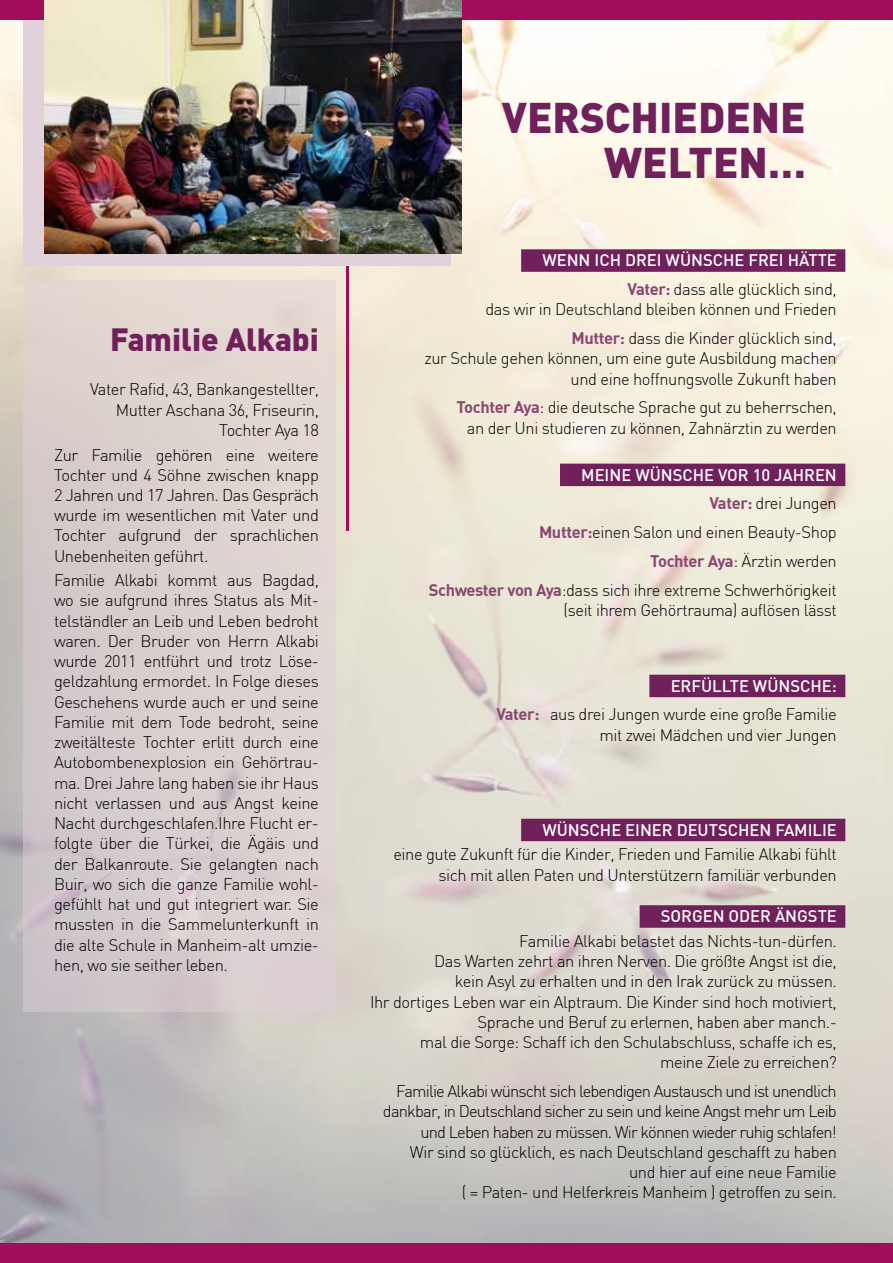
<style>
.page{position:relative;width:893px;height:1263px;background:#fff}
.page>*{position:absolute;margin:0;border:0;box-sizing:border-box;transform-origin:0 0}
.t1{font:900 42px/45px "DIN";color:#70205b;text-align:right}
.t2{font:900 31.5px "DIN";color:#70205b}
.t3{font:300 16.5px/20.2px "DIN";letter-spacing:-.025em;color:#000;text-align:right}
.t4{font:300 16.5px/20.2px "DIN";letter-spacing:-.05em;color:#000;text-align:right}
.t5{font:500 16.5px/28.8px "DIN";color:#fff;text-align:right}
.s1{font-weight:700;color:#894771}
.s2{font-weight:300;color:#000}
.s3{font-weight:500;color:#fff}
</style>
<div class="page">
<img style="left:0;top:19px;width:893px;height:1225px">
<div style="left:23px;top:281px;width:313px;height:731px;background:linear-gradient(to right,#d2c8c9,#e2d8d4)"></div>
<hr style="left:346px;top:215px;width:3px;height:315px;background:#a10d59">
<div style="left:23px;top:0;width:428px;height:266px;background:#e0d1da"></div>
<div style="left:0;top:0;width:893px;height:19px;background:#a10d59"></div>
<div style="left:0;top:1244px;width:893px;height:19px;background:#a10d59"></div>
<div style="left:521px;top:249px;width:324px;height:23px;background:#70205b"></div>
<div style="left:560px;top:464px;width:285px;height:22px;background:#70205b"></div>
<div style="left:649px;top:675px;width:196px;height:22px;background:#70205b"></div>
<div style="left:521px;top:819px;width:324px;height:22px;background:#70205b"></div>
<div style="left:640px;top:905px;width:205px;height:23px;background:#70205b"></div>
<img style="left:45px;top:0;width:416px;height:253px">
<h2 class="t2" style="left:110px;top:318px;width:210px">Familie Alkabi</h2>
<p class="t3" style="left:90px;top:379px;width:230px">Vater Rafid, 43, Bankangestellter,<br>Mutter Aschana 36, Friseurin,<br>Tochter Aya 18</p>
<p class="t3" style="left:54px;top:444px;width:266px;text-align:justify">Zur Familie gehören eine weitere Tochter und 4 Söhne zwischen knapp 2 Jahren und 17 Jahren. Das Gespräch wurde im wesentlichen mit Vater und Tochter aufgrund der sprachlichen Unebenheiten geführt.</p>
<p class="t3" style="left:54px;top:570px;width:266px;text-align:justify">Familie Alkabi kommt aus Bagdad, wo sie aufgrund ihres Status als Mit&shy;telständler an Leib und Leben bedroht waren. Der Bruder von Herrn Alkabi wurde 2011 entführt und trotz Löse&shy;geldzahlung ermordet. In Folge dieses Geschehens wurde auch er und seine Familie mit dem Tode bedroht, seine zweitälteste Tochter erlitt durch eine Autobombenexplosion ein Gehörtrau&shy;ma. Drei Jahre lang haben sie ihr Haus nicht verlassen und aus Angst keine Nacht durchgeschlafen.Ihre Flucht er&shy;folgte über die Türkei, die Ägäis und der Balkanroute. Sie gelangten nach Buir, wo sich die ganze Familie wohl&shy;gefühlt hat und gut integriert war. Sie mussten in die Sammelunterkunft in die alte Schule in Manheim-alt umzie&shy;hen, wo sie seither leben.</p>
<h1 class="t1" style="left:502px;top:93px;width:305px">VERSCHIEDENE<br>WELTEN…</h1>
<p class="t5" style="left:542px;top:245px;width:296px">WENN ICH DREI WÜNSCHE FREI HÄTTE<br><span class="s1">Vater:</span> <span class="s2">dass alle glücklich sind,</span></p>
<p class="t3" style="left:485px;top:295px;width:353px;line-height:28.8px">das wir in Deutschland bleiben können und Frieden<br><span class="s1">Mutter:</span> dass die Kinder glücklich sind,</p>
<p class="t3" style="left:424px;top:348px;width:414px">zur Schule gehen können, um eine gute Ausbildung machen und eine hoffnungsvolle Zukunft haben</p>
<p class="t3" style="left:456px;top:397px;width:382px"><span class="s1">Tochter Aya</span>: die deutsche Sprache gut zu beherrschen, an der Uni studieren zu können, Zahnärztin zu werden</p>
<p class="t3" style="left:429px;top:460px;width:409px;line-height:28.8px"><span class="s3">MEINE WÜNSCHE VOR 10 JAHREN<br></span><span class="s1">Vater:</span> drei Jungen<br><span class="s1">Mutter:</span>einen Salon und einen Beauty-Shop<br><span class="s1">Tochter Aya</span>: Ärztin werden<br><span class="s1">Schwester von Aya</span>:dass sich ihre extreme Schwerhörigkeit</p>
<p class="t3" style="left:563px;top:600px;width:275px">(seit ihrem Gehörtrauma) auflösen lässt</p>
<p class="t3" style="left:496px;top:671px;width:342px;line-height:28.8px"><span class="s3">ERFÜLLTE WÜNSCHE:<br></span><span class="s1">Vater:</span> aus drei Jungen wurde eine große Familie</p>
<p class="t3" style="left:599px;top:724px;width:239px">mit zwei Mädchen und vier Jungen</p>
<p class="t5" style="left:542px;top:815px;width:296px">WÜNSCHE EINER DEUTSCHEN FAMILIE</p>
<p class="t3" style="left:393px;top:844px;width:445px">eine gute Zukunft für die Kinder, Frieden und Familie Alkabi fühlt sich mit allen Paten und Unterstützern familiär verbunden</p>
<p class="t5" style="left:661px;top:901px;width:177px">SORGEN ODER ÄNGSTE</p>
<p class="t3" style="left:370px;top:930px;width:468px">Familie Alkabi belastet das Nichts-tun-dürfen.<br>Das Warten zehrt an ihren Nerven. Die größte Angst ist die,<br>kein Asyl zu erhalten und in den Irak zurück zu müssen.<br>Ihr dortiges Leben war ein Alptraum. Die Kinder sind hoch motiviert, Sprache und Beruf zu erlernen, haben aber manch.-<br>mal die Sorge: Schaff ich den Schulabschluss, schaffe ich es,<br>meine Ziele zu erreichen?</p>
<p class="t4" style="left:383px;top:1081px;width:455px">Familie Alkabi wünscht sich lebendigen Austausch und ist unendlich dankbar, in Deutschland sicher zu sein und keine Angst mehr um Leib und Leben haben zu müssen. Wir können wieder ruhig schlafen!<br>Wir sind so glücklich, es nach Deutschland geschafft zu haben und hier auf eine neue Familie<br>( = Paten- und Helferkreis Manheim ) getroffen zu sein.</p>
</div>
